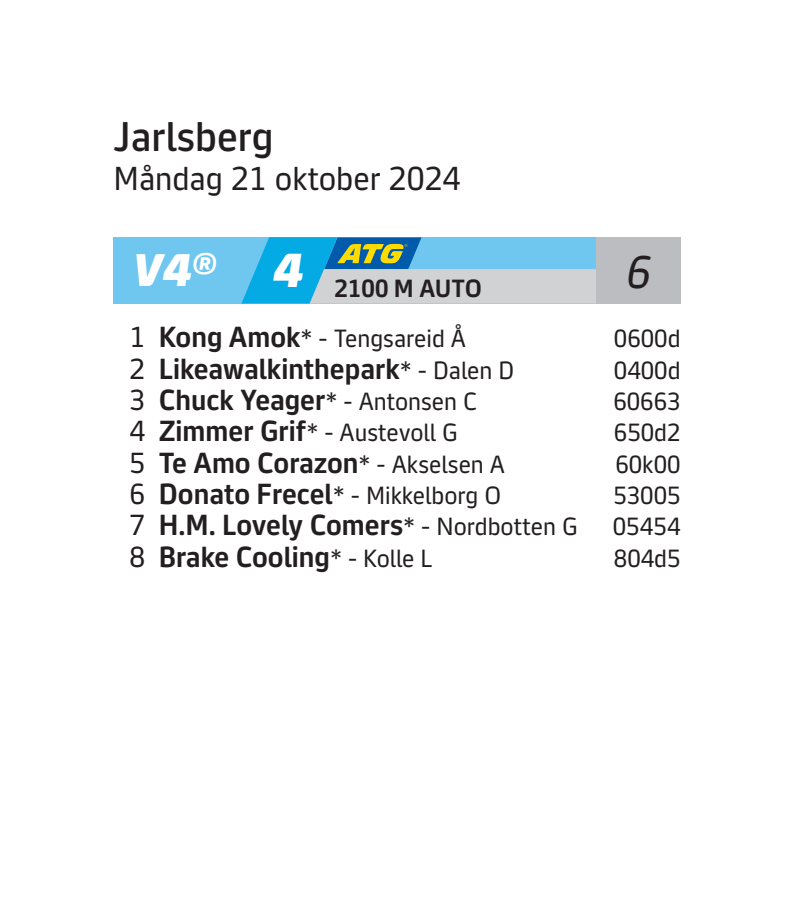
<style>
.page{position:relative;width:794px;height:908px;background:#fff}
.page>*{position:absolute;margin:0;border:0;box-sizing:border-box;transform-origin:0 0}
.t1{font:46px "ATG Rubrik";color:#fff}
.t2{font:44px "ATG Rubrik";color:#fff}
.t3{font:italic 44px "ATG Text";color:#231f20}
.t4{font:500 40px "ATG Text";color:#231f20}
.t5{font:32px "ATG Text";color:#231f20}
.HorseAndRider{font:700 28px "ATG Text";color:#231f20}
.S_REKORD{font:28px "ATG Text";color:#231f20}
.HorseAndRider-2{font:24px "ATG Text";color:#231f20}
.S_REKORD-2{font:24px "ATG Text";color:#231f20}
.t6{font:700 24px "ATG Text";color:#231f20}
.s1{font-weight:700;font-size:28px}
.s2{font-weight:400;font-size:24px}
</style>
<div class="page">
<div style="left:595px;top:237px;width:85px;height:66px;background:#bcbdc0"></div>
<svg style="left:113px;top:237px;width:483px;height:66px;background:#79bfdb"></svg>
<p class="t4" style="left:113px;top:113px;width:162px">Jarlsberg</p>
<p class="t5" style="left:113px;top:159px;width:349px">Måndag 21 oktober 2024</p>
<p class="t2" style="left:134px;top:244px;width:83px">V4®</p>
<p class="t1" style="left:273px;top:243px;width:32px">4</p>
<p class="t6" style="left:334px;top:274px;width:149px">2100 M AUTO</p>
<p class="t3" style="left:626px;top:246px;width:26px">6</p>
<p class="S_REKORD" style="left:129px;top:320px;width:17px">1</p>
<p class="HorseAndRider-2" style="left:159px;top:324px;width:309px"><span class="s1">Kong Amok</span>* - Tengsareid Å</p>
<p class="S_REKORD-2" style="left:614px;top:324px;width:68px">0600d</p>
<p class="S_REKORD" style="left:129px;top:352px;width:17px">2</p>
<p class="HorseAndRider" style="left:159px;top:351px;width:357px">Likeawalkinthepark<span class="s2">* - Dalen D</span></p>
<p class="S_REKORD-2" style="left:614px;top:356px;width:68px">0400d</p>
<p class="S_REKORD" style="left:129px;top:383px;width:17px">3</p>
<p class="HorseAndRider" style="left:159px;top:383px;width:320px">Chuck Yeager<span class="s2">* - Antonsen C</span></p>
<p class="S_REKORD-2" style="left:613px;top:387px;width:69px">60663</p>
<p class="S_REKORD" style="left:129px;top:414px;width:17px">4</p>
<p class="HorseAndRider-2" style="left:159px;top:418px;width:301px"><span class="s1">Zimmer Grif</span>* - Austevoll G</p>
<p class="S_REKORD-2" style="left:614px;top:418px;width:68px">650d2</p>
<p class="S_REKORD" style="left:129px;top:446px;width:17px">5</p>
<p class="HorseAndRider" style="left:159px;top:445px;width:348px">Te Amo Corazon<span class="s2">* - Akselsen A</span></p>
<p class="S_REKORD-2" style="left:615px;top:449px;width:67px">60k00</p>
<p class="S_REKORD" style="left:129px;top:477px;width:17px">6</p>
<p class="HorseAndRider-2" style="left:159px;top:481px;width:344px"><span class="s1">Donato Frecel</span>* - Mikkelborg O</p>
<p class="S_REKORD-2" style="left:613px;top:481px;width:69px">53005</p>
<p class="S_REKORD" style="left:129px;top:508px;width:17px">7</p>
<p class="HorseAndRider" style="left:159px;top:508px;width:420px">H.M. Lovely Comers<span class="s2">* - Nordbotten G</span></p>
<p class="S_REKORD-2" style="left:613px;top:512px;width:69px">05454</p>
<p class="S_REKORD" style="left:129px;top:540px;width:17px">8</p>
<p class="HorseAndRider" style="left:159px;top:539px;width:275px">Brake Cooling<span class="s2">* - Kolle L</span></p>
<p class="S_REKORD-2" style="left:614px;top:543px;width:68px">804d5</p>
</div>
